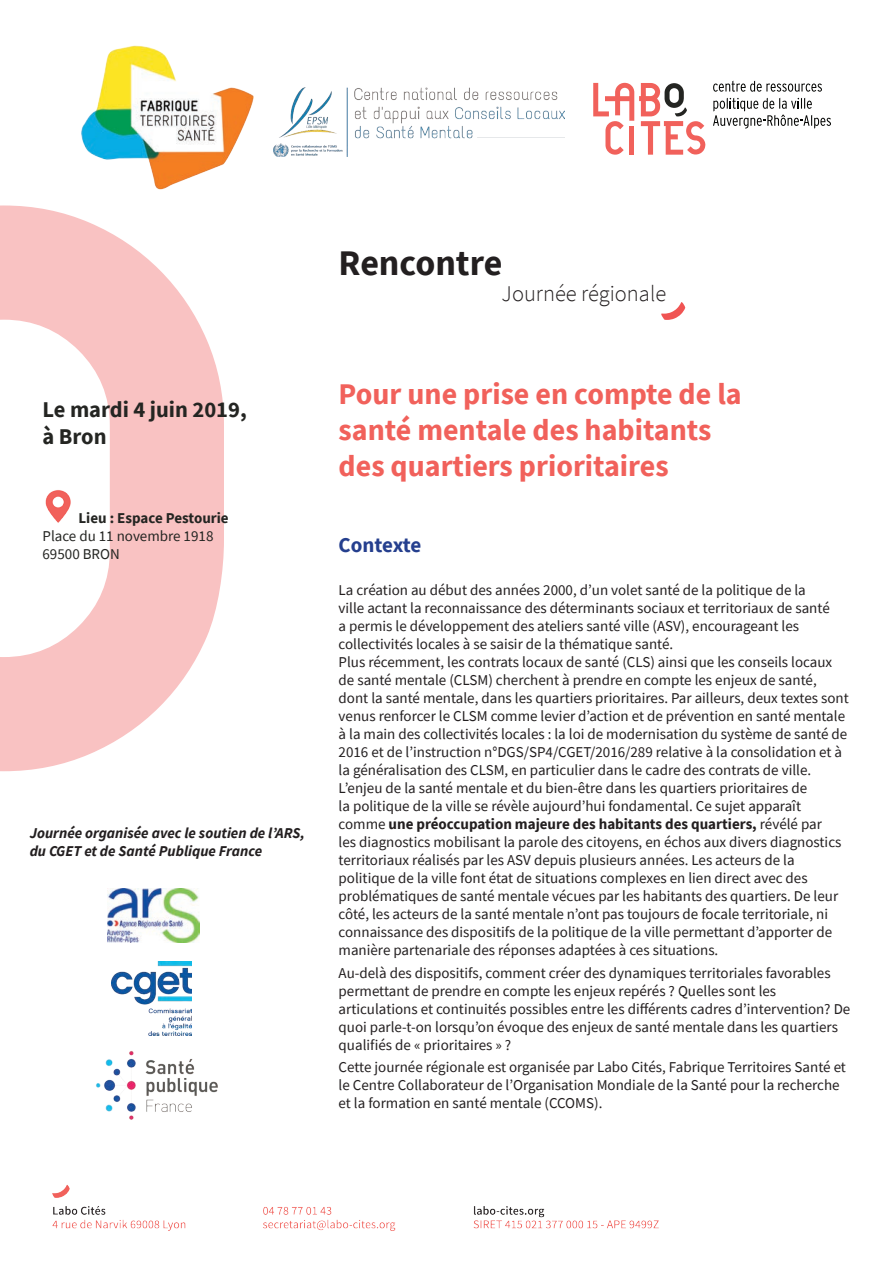
<style>
.page{position:relative;width:893px;height:1263px;background:#fff}
.page>*{position:absolute;margin:0;border:0;box-sizing:border-box;transform-origin:0 0}
.t1{font:700 36px "Source Sans Pro";color:#231f20}
.t2{font:700 30px/36px "Source Sans Pro";color:#f1615b}
.t3{font:700 22.5px/27px "Source Sans Pro";color:#242522}
.t4{font:300 22.5px "Source Sans Pro";color:#231f20}
.t5{font:700 21px "Source Sans Pro";letter-spacing:-.015em;color:#253f8e}
.t6{font:15px/18px "Source Sans Pro";color:#231f20}
.t7{font:italic 700 15px/18px "Source Sans Pro";color:#231f20}
.t8{font:15px/18px "Source Sans Pro";color:#242522}
.t9{font:700 15px "Source Sans Pro";color:#242522}
.s1{font-weight:700}
</style>
<div class="page">
<svg style="left:0;top:205px;width:224px;height:566px;fill:#f9c2c2"></svg>
<svg style="left:661px;top:302px;width:24px;height:18px"></svg>
<svg style="left:593px;top:83px;width:112px;height:72px"></svg>
<svg style="left:713px;top:81px;width:109px;height:11px"></svg>
<svg style="left:713px;top:98px;width:118px;height:31px"></svg>
<img style="left:52px;top:1185px;width:607px;height:46px">
<img style="left:43px;top:488px;width:31px;height:38px">
<img style="left:74px;top:45px;width:180px;height:172px">
<img style="left:274px;top:87px;width:290px;height:69px">
<img style="left:96px;top:1051px;width:122px;height:69px">
<img style="left:107px;top:889px;width:93px;height:53px">
<img style="left:112px;top:961px;width:80px;height:74px">
<h3 class="t3" style="left:43px;top:395px;width:206px">Le mardi 4 juin 2019, à Bron</h3>
<p class="t9" style="left:79px;top:508px;width:152px">Lieu : Espace Pestourie</p>
<p class="t8" style="left:43px;top:527px;width:172px">Place du 11 novembre 1918<br>69500 BRON</p>
<p class="t7" style="left:30px;top:824px;width:276px">Journée organisée avec le soutien de l’ARS, du CGET et de Santé Publique France</p>
<h1 class="t1" style="left:339px;top:239px;width:165px">Rencontre</h1>
<h3 class="t4" style="left:502px;top:280px;width:166px">Journée régionale</h3>
<h2 class="t2" style="left:339px;top:376px;width:405px">Pour une prise en compte de la santé mentale des habitants des quartiers prioritaires</h2>
<h3 class="t5" style="left:339px;top:531px;width:84px">Contexte</h3>
<p class="t6" style="left:339px;top:581px;width:512px">La création au début des années 2000, d’un volet santé de la politique de la<br>ville actant la reconnaissance des déterminants sociaux et territoriaux de santé<br>a permis le développement des ateliers santé ville (ASV), encourageant les collectivités locales à se saisir de la thématique santé.<br>Plus récemment, les contrats locaux de santé (CLS) ainsi que les conseils locaux de santé mentale (CLSM) cherchent à prendre en compte les enjeux de santé, dont la santé mentale, dans les quartiers prioritaires. Par ailleurs, deux textes sont venus renforcer le CLSM comme levier d’action et de prévention en santé mentale à la main des collectivités locales : la loi de modernisation du système de santé de 2016 et de l’instruction n°DGS/SP4/CGET/2016/289 relative à la consolidation et à la généralisation des CLSM, en particulier dans le cadre des contrats de ville.<br>L’enjeu de la santé mentale et du bien-être dans les quartiers prioritaires de<br>la politique de la ville se révèle aujourd’hui fondamental. Ce sujet apparaît comme <span class="s1">une préoccupation majeure des habitants des quartiers,</span> révélé par<br>les diagnostics mobilisant la parole des citoyens, en échos aux divers diagnostics territoriaux réalisés par les ASV depuis plusieurs années. Les acteurs de la politique de la ville font état de situations complexes en lien direct avec des problématiques de santé mentale vécues par les habitants des quartiers. De leur côté, les acteurs de la santé mentale n’ont pas toujours de focale territoriale, ni connaissance des dispositifs de la politique de la ville permettant d’apporter de manière partenariale des réponses adaptées à ces situations.</p>
<p class="t6" style="left:339px;top:963px;width:513px">Au-delà des dispositifs, comment créer des dynamiques territoriales favorables permettant de prendre en compte les enjeux repérés ? Quelles sont les articulations et continuités possibles entre les différents cadres d’intervention? De quoi parle-t-on lorsqu’on évoque des enjeux de santé mentale dans les quartiers qualifiés de « prioritaires » ?</p>
<p class="t6" style="left:339px;top:1058px;width:509px">Cette journée régionale est organisée par Labo Cités, Fabrique Territoires Santé et le Centre Collaborateur de l’Organisation Mondiale de la Santé pour la recherche et la formation en santé mentale (CCOMS).</p>
</div>
